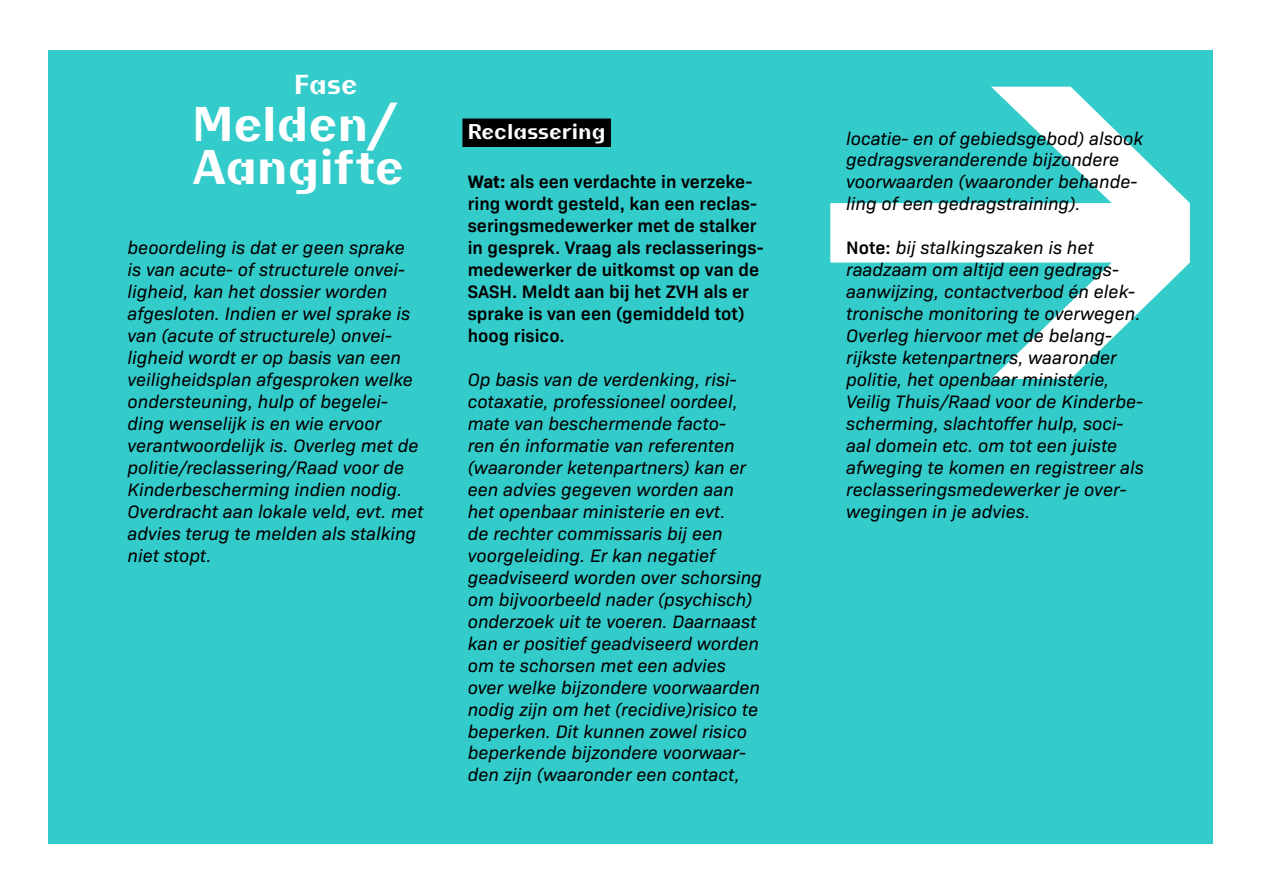
<style>
.page{position:relative;width:1263px;height:893px;background:#fff}
.page>*{position:absolute;margin:0;border:0;box-sizing:border-box;transform-origin:0 0}
.t1{font:700 48px/42.6px "BC Liguria RB Test C";letter-spacing:-.005em;color:#fff}
.t2{font:700 27px "BC Liguria RB Test C";color:#fff}
.t3{font:700 21px "BC Liguria RB Test C";letter-spacing:.005em;color:#fff}
.t4{font:italic 18.3px/21.9px "Bio Sans";color:#000}
.t5{font:600 18.3px/21.9px "Bio Sans";color:#000}
.s1{font-weight:700}
.s2{font-weight:600;font-style:normal}
</style>
<div class="page">
<div style="left:49px;top:50px;width:1164px;height:793px;background:#34cbcb"></div>
<svg style="left:830px;top:87px;width:360px;height:292px"></svg>
<div style="left:462px;top:119px;width:149px;height:28px;background:#000"></div>
<h2 class="t2" style="left:294px;top:67px;width:65px">Fase</h2>
<h1 class="t1" style="left:192px;top:102px;width:213px">Melden/<br>Aangifte</h1>
<p class="t4" style="left:128px;top:236px;width:297px">beoordeling is dat er geen sprake<br>is van acute- of structurele onvei&shy;ligheid, kan het dossier worden afgesloten. Indien er wel sprake is van (acute of structurele) onvei&shy;ligheid wordt er op basis van een veiligheidsplan afgesproken welke ondersteuning, hulp of begelei&shy;ding wenselijk is en wie ervoor verantwoordelijk is. Overleg met de politie/reclassering/Raad voor de<br>Kinderbescherming indien nodig.<br>Overdracht aan lokale veld, evt. met advies terug te melden als stalking niet stopt.</p>
<p class="t3" style="left:468px;top:119px;width:139px">Reclassering</p>
<p class="t5" style="left:468px;top:170px;width:297px"><span class="s1">Wat:</span> als een verdachte in verzeke&shy;ring wordt gesteld, kan een reclas&shy;seringsmedewerker met de stalker in gesprek. Vraag als reclasserings&shy;medewerker de uitkomst op van de<br>SASH. Meldt aan bij het ZVH als er sprake is van een (gemiddeld tot) hoog risico.</p>
<p class="t4" style="left:468px;top:367px;width:296px">Op basis van de verdenking, risi&shy;cotaxatie, professioneel oordeel, mate van beschermende facto-<br>ren én informatie van referenten (waaronder ketenpartners) kan er een advies gegeven worden aan het openbaar ministerie en evt.<br>de rechter commissaris bij een voorgeleiding. Er kan negatief geadviseerd worden over schorsing om bijvoorbeeld nader (psychisch) onderzoek uit te voeren. Daarnaast kan er positief geadviseerd worden om te schorsen met een advies over welke bijzondere voorwaarden nodig zijn om het (recidive)risico te beperken. Dit kunnen zowel risico beperkende bijzondere voorwaar&shy;den zijn (waaronder een contact,</p>
<p class="t4" style="left:846px;top:126px;width:298px">locatie- en of gebiedsgebod) alsook gedragsveranderende bijzondere voorwaarden (waaronder behande&shy;ling of een gedragstraining).</p>
<p class="t4" style="left:846px;top:236px;width:299px"><span class="s2">Note:</span> bij stalkingszaken is het raadzaam om altijd een gedrags&shy;aanwijzing, contactverbod én elek&shy;tronische monitoring te overwegen.<br>Overleg hiervoor met de belang&shy;rijkste ketenpartners, waaronder politie, het openbaar ministerie, Veilig Thuis/Raad voor de Kinderbe&shy;scherming, slachtoffer hulp, soci&shy;aal domein etc. om tot een juiste afweging te komen en registreer als reclasseringsmedewerker je over&shy;wegingen in je advies.</p>
</div>
